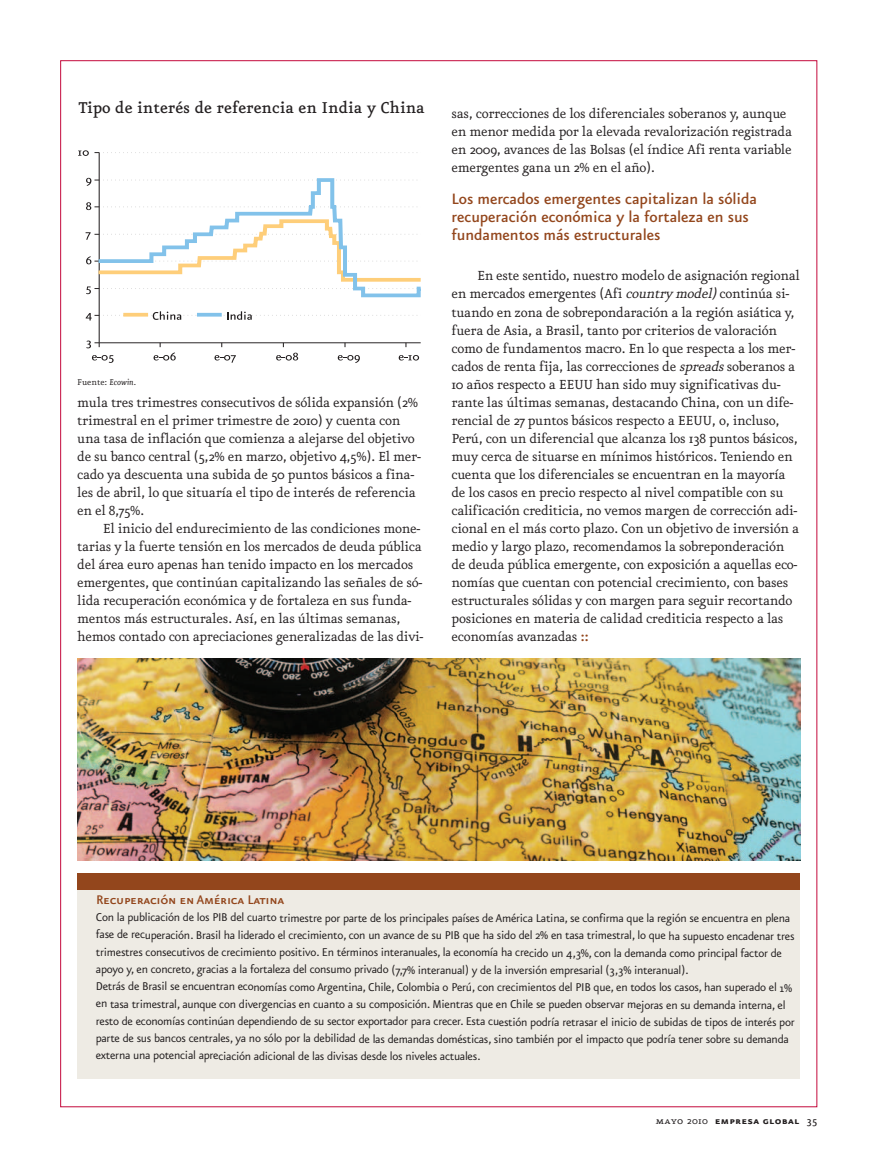
<style>
.page{position:relative;width:877px;height:1176px;background:#fff}
.page>*{position:absolute;margin:0;border:0;box-sizing:border-box;transform-origin:0 0}
.t1{font:500 18.75px "Eureka";color:#231f20}
.t2{font:500 18px/18px "Eureka Sans";letter-spacing:-.005em;color:#93461c}
.t3{font:15.75px/18px "Eureka";letter-spacing:-.02em;color:#231f20}
.t4{font:15px "Eureka Sans Medium Caps";letter-spacing:-.02em;color:#93461c}
.t5{font:13.5px/17.2px "Eureka Sans";letter-spacing:-.02em;color:#231f20}
.t6{font:12px "Eureka Sans Bold Caps";letter-spacing:.025em;color:#231f20}
.t7{font:10.2px "Eureka";color:#231f20}
.s1{font-style:italic}
.s2{font-family:"Eureka Sans";font-weight:700;color:#93461c}
.s3{font-family:"Eureka Small Caps"}
.s4{font-family:"Eureka"}
.s5{font-family:"Eureka";font-weight:500}
</style>
<div class="page">
<div style="left:77px;top:886px;width:723px;height:192px;background:#eeebe4"></div>
<hr style="left:99px;top:152px;width:1px;height:191px;background:#231f20">
<hr style="left:99px;top:342px;width:322px;height:1px;background:#231f20">
<svg style="left:86px;top:340px;width:14px;height:8px"></svg>
<svg style="left:86px;top:176px;width:335px;height:123px"></svg>
<svg style="left:78px;top:150px;width:340px;height:6px"></svg>
<svg style="left:92px;top:355px;width:22px;height:8px"></svg>
<svg style="left:154px;top:343px;width:22px;height:17px"></svg>
<svg style="left:214px;top:355px;width:22px;height:7px"></svg>
<svg style="left:276px;top:343px;width:22px;height:17px"></svg>
<svg style="left:338px;top:355px;width:22px;height:8px"></svg>
<svg style="left:399px;top:355px;width:20px;height:5px"></svg>
<svg style="left:86px;top:311px;width:332px;height:9px"></svg>
<div style="left:77px;top:872px;width:723px;height:16px;background:#93461c"></div>
<img style="left:77px;top:658px;width:723px;height:202px">
<p class="t1" style="left:78px;top:99px;width:348px">Tipo de interés de referencia en India y China</p>
<p class="t7" style="left:77px;top:377px;width:60px">Fuente: <span class="s1">Ecowin.</span></p>
<p class="t3" style="left:77px;top:393px;width:342px">mula tres trimestres consecutivos de sólida expansión (2%</p>
<p class="t3" style="left:77px;top:411px;width:325px">trimestral en el primer trimestre de 2010) y cuenta con</p>
<p class="t3" style="left:77px;top:429px;width:339px">una tasa de inflación que comienza a alejarse del objetivo</p>
<p class="t3" style="left:77px;top:447px;width:345px">de su banco central (5,2% en marzo, objetivo 4,5%). El mer-</p>
<p class="t3" style="left:77px;top:465px;width:338px">cado ya descuenta una subida de 50 puntos básicos a fina-</p>
<p class="t3" style="left:77px;top:483px;width:340px">les de abril, lo que situaría el tipo de interés de referencia</p>
<p class="t3" style="left:77px;top:501px;width:68px">en el 8,75%.</p>
<p class="t3" style="left:103px;top:519px;width:319px">El inicio del endurecimiento de las condiciones mone-</p>
<p class="t3" style="left:77px;top:537px;width:346px">tarias y la fuerte tensión en los mercados de deuda pública</p>
<p class="t3" style="left:77px;top:555px;width:338px">del área euro apenas han tenido impacto en los mercados</p>
<p class="t3" style="left:77px;top:573px;width:346px">emergentes, que continúan capitalizando las señales de só-</p>
<p class="t3" style="left:77px;top:591px;width:336px">lida recuperación económica y de fortaleza en sus funda-</p>
<p class="t3" style="left:77px;top:609px;width:325px">mentos más estructurales. Así, en las últimas semanas,</p>
<p class="t3" style="left:77px;top:627px;width:348px">hemos contado con apreciaciones generalizadas de las divi-</p>
<p class="t3" style="left:451px;top:105px;width:342px">sas, correcciones de los diferenciales soberanos y, aunque en menor medida por la elevada revalorización registrada en 2009, avances de las Bolsas (el índice Afi renta variable emergentes gana un 2% en el año).</p>
<p class="t2" style="left:451px;top:189px;width:307px">Los mercados emergentes capitalizan la sólida recuperación económica y la fortaleza en sus fundamentos más estructurales</p>
<p class="t3" style="left:451px;top:267px;width:350px;text-indent:26px">En este sentido, nuestro modelo de asignación regional en mercados emergentes (Afi <span class="s1">country model)</span>continúa si&shy;tuando en zona de sobrepondaración a la región asiática y, fuera de Asia, a Brasil, tanto por criterios de valoración como de fundamentos macro. En lo que respecta a los mer&shy;cados de renta fija, las correcciones de <span class="s1">spreads</span>soberanos a 10 años respecto a EEUU han sido muy significativas du&shy;rante las últimas semanas, destacando China, con un dife&shy;rencial de 27 puntos básicos respecto a EEUU, o, incluso, Perú, con un diferencial que alcanza los 138 puntos básicos, muy cerca de situarse en mínimos históricos. Teniendo en cuenta que los diferenciales se encuentran en la mayoría de los casos en precio respecto al nivel compatible con su calificación crediticia, no vemos margen de corrección adi&shy;cional en el más corto plazo. Con un objetivo de inversión a medio y largo plazo, recomendamos la sobreponderación de deuda pública emergente, con exposición a aquellas eco&shy;nomías que cuentan con potencial crecimiento, con bases estructurales sólidas y con margen para seguir recortando posiciones en materia de calidad crediticia respecto a las economías avanzadas <span class="s2">::</span></p>
<p class="t4" style="left:96px;top:889px;width:190px">Recuperación en América Latina</p>
<p class="t5" style="left:96px;top:909px;width:700px">Con la publicación de los PIB del cuarto trimestre por parte de los principales países de América Latina, se confirma que la región se encuentra en plena fase de recuperación. Brasil ha liderado el crecimiento, con un avance de su PIB que ha sido del 2% en tasa trimestral, lo que ha supuesto encadenar tres trimestres consecutivos de crecimiento positivo. En términos interanuales, la economía ha crecido un 4,3%, con la demanda como principal factor de apoyo y, en concreto, gracias a la fortaleza del consumo privado (7,7% interanual) y de la inversión empresarial (3,3% interanual).<br>Detrás de Brasil se encuentran economías como Argentina, Chile, Colombia o Perú, con crecimientos del PIB que, en todos los casos, han superado el 1% en tasa trimestral, aunque con divergencias en cuanto a su composición. Mientras que en Chile se pueden observar mejoras en su demanda interna, el resto de economías continúan dependiendo de su sector exportador para crecer. Esta cuestión podría retrasar el inicio de subidas de tipos de interés por parte de sus bancos centrales, ya no sólo por la debilidad de las demandas domésticas, sino también por el impacto que podría tener sobre su demanda externa una potencial apreciación adicional de las divisas desde los niveles actuales.</p>
<p class="t6" style="left:655px;top:1114px;width:163px"><span class="s3">mayo</span> <span class="s4">2010</span> empresa global <span class="s5">35</span></p>
</div>
